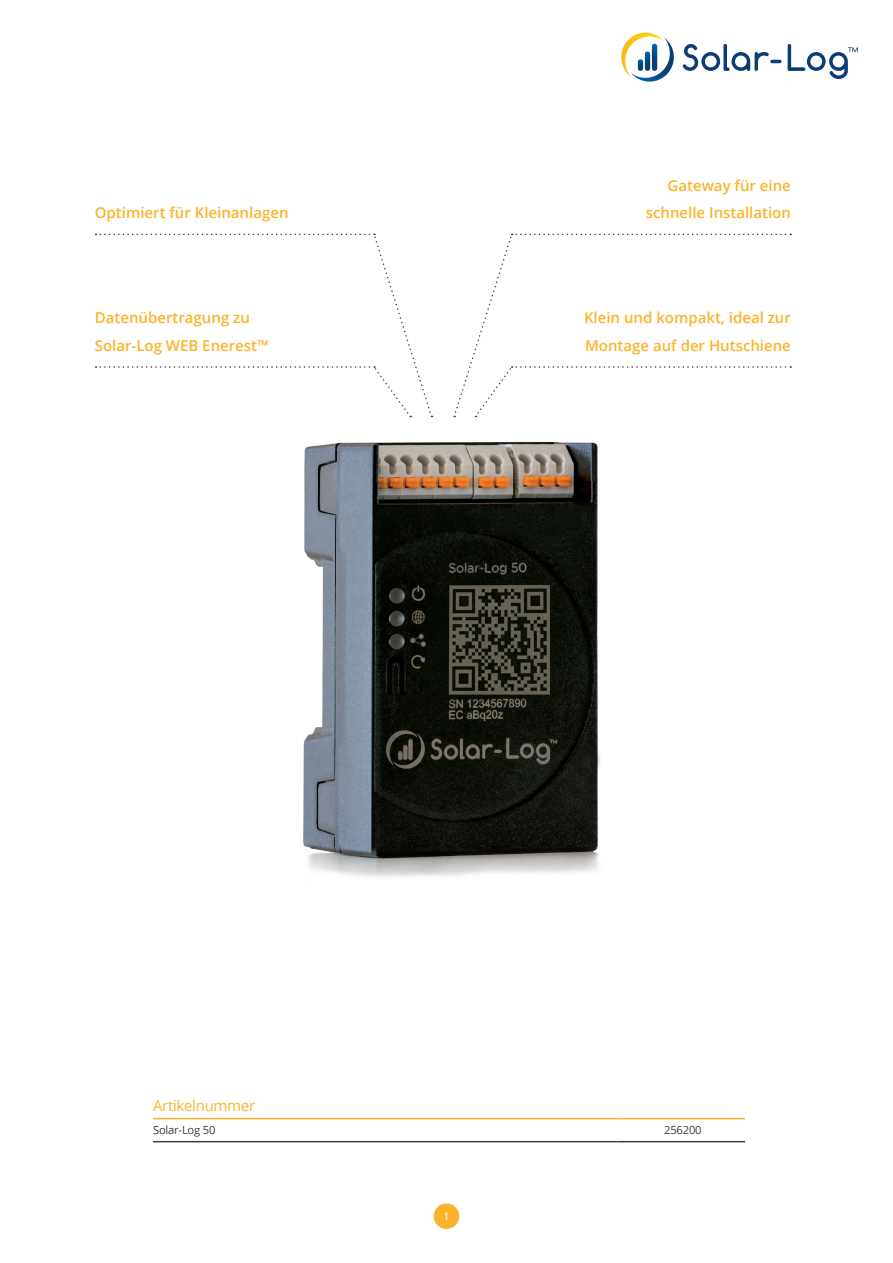
<style>
.page{position:relative;width:893px;height:1263px;background:#fff}
.page>*{position:absolute;margin:0;border:0;box-sizing:border-box;transform-origin:0 0}
.t1{font:600 15px/27.6px "Open Sans";color:#fcb32c}
.t2{font:15px "Open Sans";letter-spacing:-.02em;color:#fcb32c}
.t3{font:11.25px "Open Sans";letter-spacing:-.02em;color:#3e3e3f}
.t4{font:10.5px "Gotham";color:#fff}
</style>
<div class="page">
<svg style="left:683px;top:44px;width:98px;height:27px"></svg>
<svg style="left:788px;top:44px;width:70px;height:35px"></svg>
<svg style="left:621px;top:33px;width:53px;height:49px"></svg>
<hr style="left:153px;top:1141px;width:464px;height:1px;background:#3e3e3f">
<hr style="left:153px;top:1118px;width:464px;height:1px;background:#fcb32c">
<hr style="left:617px;top:1118px;width:128px;height:1px;background:#fcb32c">
<hr style="left:617px;top:1141px;width:128px;height:1px;background:#3e3e3f">
<div style="left:434px;top:1203px;width:25px;height:26px;background:#fcb32c;border-radius:50%"></div>
<svg style="left:96px;top:234px;width:336px;height:183px"></svg>
<svg style="left:454px;top:234px;width:337px;height:183px"></svg>
<img style="left:303px;top:442px;width:297px;height:435px">
<p class="t1" style="left:95px;top:199px;width:195px">Optimiert für Kleinanlagen</p>
<p class="t1" style="left:95px;top:303px;width:175px">Datenübertragung zu<br>Solar-Log WEB Enerest™</p>
<p class="t1" style="left:646px;top:171px;width:147px;text-align:right">Gateway für eine schnelle Installation</p>
<p class="t1" style="left:584px;top:303px;width:208px">Klein und kompakt, ideal zur<br>Montage auf der Hutschiene</p>
<p class="t2" style="left:153px;top:1096px;width:104px">Artikelnummer</p>
<p class="t3" style="left:153px;top:1123px;width:64px">Solar-Log 50</p>
<p class="t3" style="left:664px;top:1123px;width:39px">256200</p>
<p class="t4" style="left:445px;top:1210px;width:5px">1</p>
</div>
